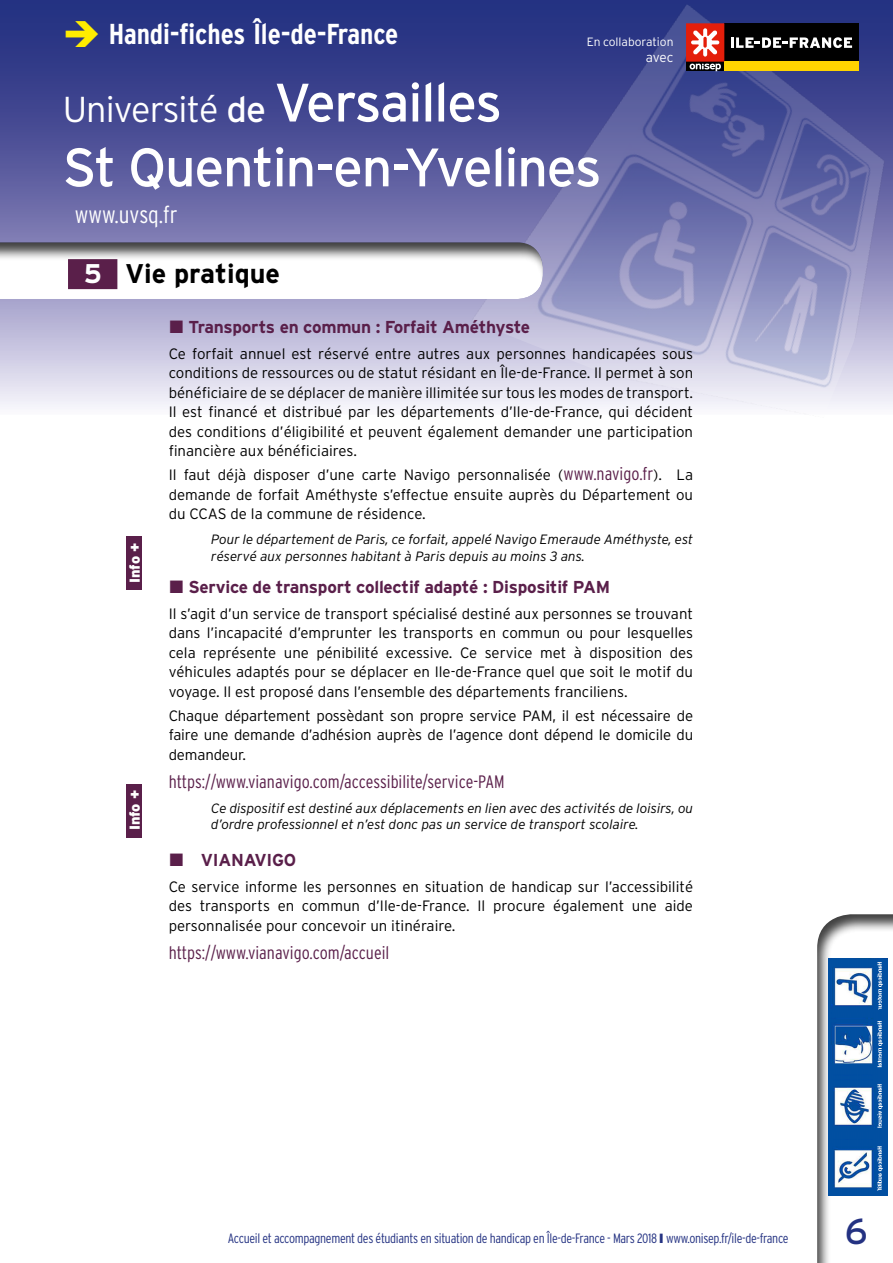
<style>
.page{position:relative;width:893px;height:1263px;background:#fff}
.page>*{position:absolute;margin:0;border:0;box-sizing:border-box;transform-origin:0 0}
.t1{font:54px "Interstate";letter-spacing:-.025em;color:#fff}
.t2{font:300 36px "Interstate";letter-spacing:-.025em;color:#fff}
.t3{font:36px "Interstate";color:#243282}
.t4{font:700 condensed 28.8px "Interstate";letter-spacing:-.005em;color:#fff}
.t5{font:700 27px "Interstate";color:#000}
.t6{font:300 condensed 24px "Interstate";color:#fff}
.t7{font:300 condensed 18px "Interstate";color:#5a1f4a}
.t8{font:700 17.25px "Interstate";letter-spacing:-.015em;color:#5a1f4a}
.t9{font:300 15px/19.5px "Interstate";color:#000;text-align:justify}
.t10{font:900 14.4px "Interstate";letter-spacing:-.015em;color:#fff}
.t11{font:italic 300 13.5px/16.5px "Interstate";color:#000}
.t12{font:300 condensed 13.5px "Interstate";letter-spacing:-.025em;color:#243282}
.t13{font:300 13.5px "Interstate";color:#fff}
.t14{font:300 12px "Interstate";color:#fff}
.s1{color:#ffed00}
.s2{font-weight:400}
.s3{font-weight:400;font-size:54px}
.s4{color:#fff}
.s5{font-stretch:condensed;font-size:18px;color:#5a1f4a}
</style>
<div class="page">
<svg style="left:0;top:0;width:466px;height:407px;background:#7174ad"></svg>
<img style="left:466px;top:0;width:427px;height:412px">
<div style="left:817px;top:912px;width:76px;height:351px;background:#000;opacity:.75"></div>
<div style="left:0;top:240px;width:544px;height:60px;background:#000;opacity:.75"></div>
<div style="left:68px;top:259px;width:49px;height:30px;background:#5a1f4a"></div>
<svg style="left:686px;top:62px;width:38px;height:9px"></svg>
<div style="left:724px;top:23px;width:134px;height:39px;background:#000"></div>
<div style="left:724px;top:62px;width:134px;height:9px;background:#ffd400"></div>
<div style="left:686px;top:23px;width:38px;height:39px;background:#e41e0a"></div>
<svg style="left:691px;top:28px;width:28px;height:29px"></svg>
<svg style="left:690px;top:64px;width:31px;height:7px"></svg>
<svg style="left:731px;top:37px;width:121px;height:11px"></svg>
<img style="left:829px;top:958px;width:58px;height:237px">
<div style="left:126px;top:537px;width:16px;height:53px;background:#5a1f4a"></div>
<div style="left:126px;top:784px;width:16px;height:53px;background:#5a1f4a"></div>
<svg style="left:170px;top:320px;width:13px;height:13px"></svg>
<h3 class="t4" style="left:63px;top:16px;width:337px"><span class="s1">➔</span> Handi-fiches Île-de-France</h3>
<p class="t14" style="left:587px;top:34px;width:88px">En collaboration</p>
<p class="t13" style="left:646px;top:49px;width:29px">avec</p>
<h2 class="t2" style="left:63px;top:87px;width:441px">Université <span class="s2">de</span> <span class="s3">Versailles</span></h2>
<h1 class="t1" style="left:63px;top:134px;width:540px">St Quentin-en-Yvelines</h1>
<h3 class="t6" style="left:75px;top:200px;width:104px">www.uvsq.fr</h3>
<h3 class="t5" style="left:84px;top:257px;width:198px"><span class="s4">5</span> Vie pratique</h3>
<p class="t10" style="left:126px;top:583px;width:42px;rotate:-90deg">Info +</p>
<p class="t10" style="left:126px;top:830px;width:42px;rotate:-90deg">Info +</p>
<p class="t8" style="left:189px;top:316px;width:343px">Transports en commun : Forfait Améthyste</p>
<p class="t9" style="left:169px;top:344px;width:526px">Ce forfait annuel est réservé entre autres aux personnes handicapées sous conditions de ressources ou de statut résidant en Île-de-France. Il permet à son bénéficiaire de se déplacer de manière illimitée sur tous les modes de transport.<br>Il est financé et distribué par les départements d’Ile-de-France, qui décident des conditions d’éligibilité et peuvent également demander une participation financière aux bénéficiaires.</p>
<p class="t9" style="left:169px;top:465px;width:526px">Il faut déjà disposer d’une carte Navigo personnalisée (<span class="s5">www.navigo.fr</span>). La demande de forfait Améthyste s’effectue ensuite auprès du Département ou du CCAS de la commune de résidence.</p>
<p class="t11" style="left:211px;top:531px;width:483px">Pour le département de Paris, ce forfait, appelé Navigo Emeraude Améthyste, est réservé aux personnes habitant à Paris depuis au moins 3 ans.</p>
<p class="t8" style="left:189px;top:576px;width:423px">Service de transport collectif adapté : Dispositif PAM</p>
<p class="t9" style="left:169px;top:604px;width:526px">Il s’agit d’un service de transport spécialisé destiné aux personnes se trouvant dans l’incapacité d’emprunter les transports en commun ou pour lesquelles cela représente une pénibilité excessive. Ce service met à disposition des véhicules adaptés pour se déplacer en Ile-de-France quel que soit le motif du voyage. Il est proposé dans l’ensemble des départements franciliens.</p>
<p class="t9" style="left:169px;top:705px;width:526px">Chaque département possèdant son propre service PAM, il est nécessaire de faire une demande d’adhésion auprès de l’agence dont dépend le domicile du demandeur.</p>
<p class="t7" style="left:169px;top:770px;width:337px">https://www.vianavigo.com/accessibilite/service-PAM</p>
<p class="t11" style="left:211px;top:799px;width:483px">Ce dispositif est destiné aux déplacements en lien avec des activités de loisirs, ou d’ordre professionnel et n’est donc pas un service de transport scolaire.</p>
<p class="t8" style="left:201px;top:849px;width:97px">VIANAVIGO</p>
<p class="t9" style="left:169px;top:876px;width:526px">Ce service informe les personnes en situation de handicap sur l’accessibilité des transports en commun d’Ile-de-France. Il procure également une aide personnalisée pour concevoir un itinéraire.</p>
<p class="t7" style="left:169px;top:941px;width:222px">https://www.vianavigo.com/accueil</p>
<p class="t12" style="left:228px;top:1230px;width:562px">Accueil et accompagnement des étudiants en situation de handicap en Île-de-France - Mars 2018 ❙ www.onisep.fr/ile-de-france</p>
<h2 class="t3" style="left:845px;top:1209px;width:24px">6</h2>
</div>
